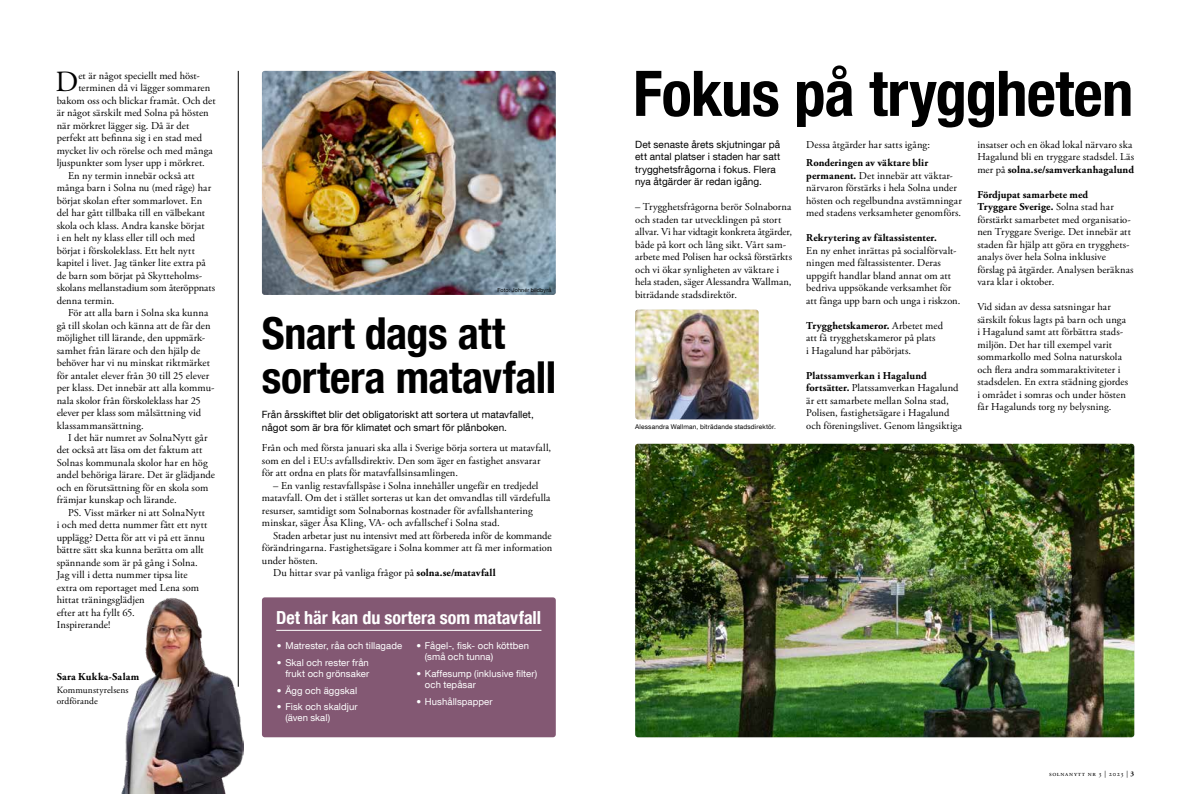
<style>
.page{position:relative;width:1191px;height:794px;background:#fff}
.page>*{position:absolute;margin:0;border:0;box-sizing:border-box;transform-origin:0 0}
.t1{font:700 condensed 63px "Helvetica Neue LT Com";letter-spacing:-.015em;color:#000}
.t2{font:700 condensed 44px/44px "Helvetica Neue LT Com";letter-spacing:-.01em;color:#000}
.t3{font:29.4px "Adobe Garamond Pro";color:#000}
.t4{font:700 condensed 18px "Helvetica Neue LT Com";letter-spacing:-.005em;color:#fff}
.t5{font:10.5px/12.5px "Adobe Garamond Pro";letter-spacing:.005em;color:#000}
.t6{font:700 10.5px "Adobe Garamond Pro";letter-spacing:.015em;color:#000}
.t7{font:10px/12.5px "Helvetica Neue LT Com";letter-spacing:.005em;color:#000}
.t8{font:9.5px/11px "Helvetica Neue LT Com";letter-spacing:.01em;color:#fff}
.t9{font:9.5px/10.5px "Adobe Garamond Pro";letter-spacing:.01em;color:#000}
.t10{font:7px "Adobe Garamond Pro";letter-spacing:.09em;color:#000}
.t11{font:6.5px "Helvetica Neue LT Com";letter-spacing:.02em;color:#000}
.t12{font:5.5px "Helvetica Neue LT Com";letter-spacing:.025em;color:#000}
.s1{font-weight:700}
</style>
<div class="page">
<img style="left:121px;top:592px;width:122px;height:202px">
<hr style="left:238px;top:71px;width:1px;height:615px;background:#000">
<img style="left:262px;top:71px;width:294px;height:224px">
<div style="left:262px;top:597px;width:294px;height:140px;background:#835873;border-radius:3px"></div>
<hr style="left:276px;top:630px;width:265px;height:1px;background:#fff">
<img style="left:635px;top:310px;width:123px;height:109px">
<img style="left:635px;top:444px;width:499px;height:293px">
<h3 class="t3" style="left:55px;top:64px;width:24px">D</h3>
<p class="t5" style="left:78px;top:69px;width:123px">et är något speciellt med höst-</p>
<p class="t5" style="left:78px;top:82px;width:133px">terminen då vi lägger sommaren</p>
<p class="t5" style="left:57px;top:94px;width:160px">bakom oss och blickar framåt. Och det</p>
<p class="t5" style="left:57px;top:107px;width:153px">är något särskilt med Solna på hösten</p>
<p class="t5" style="left:57px;top:119px;width:134px">när mörkret lägger sig. Då är det</p>
<p class="t5" style="left:57px;top:132px;width:147px">perfekt att befinna sig i en stad med</p>
<p class="t5" style="left:57px;top:144px;width:158px">mycket liv och rörelse och med många</p>
<p class="t5" style="left:57px;top:157px;width:150px">ljuspunkter som lyser upp i mörkret.</p>
<p class="t5" style="left:68px;top:169px;width:128px">En ny termin innebär också att</p>
<p class="t5" style="left:57px;top:182px;width:156px">många barn i Solna nu (med råge) har</p>
<p class="t5" style="left:57px;top:194px;width:147px">börjat skolan efter sommarlovet. En</p>
<p class="t5" style="left:57px;top:207px;width:150px">del har gått tillbaka till en välbekant</p>
<p class="t5" style="left:57px;top:219px;width:149px">skola och klass. Andra kanske börjat</p>
<p class="t5" style="left:57px;top:232px;width:140px">i en helt ny klass eller till och med</p>
<p class="t5" style="left:57px;top:244px;width:140px">börjat i förskoleklass. Ett helt nytt</p>
<p class="t5" style="left:57px;top:257px;width:150px">kapitel i livet. Jag tänker lite extra på</p>
<p class="t5" style="left:57px;top:269px;width:147px">de barn som börjat på Skytteholms-</p>
<p class="t5" style="left:57px;top:282px;width:160px">skolans mellanstadium som återöppnats</p>
<p class="t5" style="left:57px;top:294px;width:59px">denna termin.</p>
<p class="t5" style="left:68px;top:307px;width:142px">För att alla barn i Solna ska kunna</p>
<p class="t5" style="left:57px;top:319px;width:155px">gå till skolan och känna att de får den</p>
<p class="t5" style="left:57px;top:332px;width:150px">möjlighet till lärande, den uppmärk-</p>
<p class="t5" style="left:57px;top:344px;width:145px">samhet från lärare och den hjälp de</p>
<p class="t5" style="left:57px;top:357px;width:155px">behöver har vi nu minskat riktmärket</p>
<p class="t5" style="left:57px;top:369px;width:154px">för antalet elever från 30 till 25 elever</p>
<p class="t5" style="left:57px;top:382px;width:159px">per klass. Det innebär att alla kommu-</p>
<p class="t5" style="left:57px;top:394px;width:146px">nala skolor från förskoleklass har 25</p>
<p class="t5" style="left:57px;top:407px;width:146px">elever per klass som målsättning vid</p>
<p class="t5" style="left:57px;top:419px;width:88px">klassammansättning.</p>
<p class="t5" style="left:68px;top:432px;width:141px">I det här numret av SolnaNytt går</p>
<p class="t5" style="left:57px;top:444px;width:147px">det också att läsa om det faktum att</p>
<p class="t5" style="left:57px;top:457px;width:153px">Solnas kommunala skolor har en hög</p>
<p class="t5" style="left:57px;top:469px;width:160px">andel behöriga lärare. Det är glädjande</p>
<p class="t5" style="left:57px;top:482px;width:153px">och en förutsättning för en skola som</p>
<p class="t5" style="left:57px;top:494px;width:122px">främjar kunskap och lärande.</p>
<p class="t5" style="left:68px;top:507px;width:139px">PS. Visst märker ni att SolnaNytt</p>
<p class="t5" style="left:57px;top:519px;width:152px">i och med detta nummer fått ett nytt</p>
<p class="t5" style="left:57px;top:532px;width:150px">upplägg? Detta för att vi på ett ännu</p>
<p class="t5" style="left:57px;top:544px;width:149px">bättre sätt ska kunna berätta om allt</p>
<p class="t5" style="left:57px;top:557px;width:143px">spännande som är på gång i Solna.</p>
<p class="t5" style="left:57px;top:569px;width:132px">Jag vill i detta nummer tipsa lite</p>
<p class="t5" style="left:57px;top:582px;width:144px">extra om reportaget med Lena som</p>
<p class="t5" style="left:57px;top:594px;width:90px">hittat träningsglädjen</p>
<p class="t5" style="left:57px;top:607px;width:80px">efter att ha fyllt 65.</p>
<p class="t5" style="left:57px;top:619px;width:55px">Inspirerande!</p>
<p class="t6" style="left:57px;top:670px;width:84px">Sara Kukka-Salam</p>
<p class="t9" style="left:57px;top:685px;width:73px">Kommunstyrelsens ordförande</p>
<p class="t12" style="left:497px;top:287px;width:55px">Foto: Johnér bildbyrå</p>
<h2 class="t2" style="left:262px;top:311px;width:296px">Snart dags att sortera matavfall</h2>
<p class="t7" style="left:262px;top:408px;width:273px">Från årsskiftet blir det obligatoriskt att sortera ut matavfallet, något som är bra för klimatet och smart för plånboken.</p>
<p class="t5" style="left:262px;top:442px;width:291px">Från och med första januari ska alla i Sverige börja sortera ut matavfall, som en del i EU:s avfallsdirektiv. Den som äger en fastighet ansvarar för att ordna en plats för matavfallsinsamlingen.</p>
<p class="t5" style="left:262px;top:479px;width:290px;text-indent:11px">– En vanlig restavfallspåse i Solna innehåller ungefär en tredjedel matavfall. Om det i stället sorteras ut kan det omvandlas till värdefulla resurser, samtidigt som Solnabornas kostnader för avfallshantering minskar, säger Åsa Kling, VA- och avfallschef i Solna stad.</p>
<p class="t5" style="left:273px;top:529px;width:280px">Staden arbetar just nu intensivt med att förbereda inför de kommande</p>
<p class="t5" style="left:262px;top:542px;width:292px">förändringarna. Fastighetsägare i Solna kommer att få mer information</p>
<p class="t5" style="left:262px;top:554px;width:57px">under hösten.</p>
<p class="t5" style="left:273px;top:567px;width:224px">Du hittar svar på vanliga frågor på <span class="s1">solna.se/matavfall</span></p>
<h3 class="t4" style="left:276px;top:607px;width:266px">Det här kan du sortera som matavfall</h3>
<p class="t8" style="left:277px;top:640px;width:127px">• Matrester, råa och tillagade</p>
<p class="t8" style="left:277px;top:657px;width:94px;text-align:right">• Skal och rester från frukt och grönsaker</p>
<p class="t8" style="left:277px;top:684px;width:82px">• Ägg och äggskal</p>
<p class="t8" style="left:285px;top:701px;width:74px;text-indent:-9px">• Fisk och skaldjur (även skal)</p>
<p class="t8" style="left:425px;top:640px;width:106px;text-indent:-9px">• Fågel-, fisk- och köttben (små och tunna)</p>
<p class="t8" style="left:425px;top:668px;width:114px;text-indent:-9px">• Kaffesump (inklusive filter) och tepåsar</p>
<p class="t8" style="left:416px;top:695px;width:78px">• Hushållspapper</p>
<h1 class="t1" style="left:633px;top:56px;width:502px">Fokus på tryggheten</h1>
<p class="t7" style="left:635px;top:137px;width:147px">Det senaste årets skjutningar på ett antal platser i staden har satt trygghetsfrågorna i fokus. Flera nya åtgärder är redan igång.</p>
<p class="t5" style="left:635px;top:201px;width:158px">– Trygghetsfrågorna berör Solnaborna och staden tar utvecklingen på stort allvar. Vi har vidtagit konkreta åtgärder, både på kort och lång sikt. Vårt sam&shy;arbete med Polisen har också förstärkts och vi ökar synligheten av väktare i hela staden, säger Alessandra Wallman, biträdande stadsdirektör.</p>
<p class="t5" style="left:977px;top:139px;width:158px">insatser och en ökad lokal närvaro ska<br>Hagalund bli en tryggare stadsdel. Läs mer på <span class="s1">solna.se/samverkanhagalund</span></p>
<p class="t5" style="left:977px;top:189px;width:158px"><span class="s1">Fördjupat samarbete med<br>Tryggare Sverige.</span> Solna stad har förstärkt samarbetet med organisatio&shy;nen Tryggare Sverige. Det innebär att staden får hjälp att göra en trygghets&shy;analys över hela Solna inklusive förslag på åtgärder. Analysen beräknas vara klar i oktober.</p>
<p class="t5" style="left:977px;top:301px;width:152px">Vid sidan av dessa satsningar har särskilt fokus lagts på barn och unga i Hagalund samt att förbättra stads&shy;miljön. Det har till exempel varit sommarkollo med Solna naturskola och flera andra sommaraktiviteter i stadsdelen. En extra städning gjordes i området i somras och under hösten får Hagalunds torg ny belysning.</p>
<p class="t5" style="left:806px;top:139px;width:125px">Dessa åtgärder har satts igång:</p>
<p class="t5" style="left:806px;top:157px;width:157px"><span class="s1">Ronderingen av väktare blir permanent.</span> Det innebär att väktar&shy;närvaron förstärks i hela Solna under hösten och regelbundna avstämningar med stadens verksamheter genomförs.</p>
<p class="t6" style="left:806px;top:232px;width:132px">Rekrytering av fältassistenter.</p>
<p class="t5" style="left:806px;top:244px;width:156px">En ny enhet inrättas på socialförvalt&shy;ningen med fältassistenter. Deras uppgift handlar bland annat om att bedriva uppsökande verksamhet för att fånga upp barn och unga i riskzon.</p>
<p class="t5" style="left:806px;top:319px;width:138px"><span class="s1">Trygghetskameror.</span> Arbetet med att få trygghetskameror på plats<br>i Hagalund har påbörjats.</p>
<p class="t5" style="left:806px;top:369px;width:157px"><span class="s1">Platssamverkan i Hagalund fortsätter.</span> Platssamverkan Hagalund är ett samarbete mellan Solna stad, Polisen, fastighetsägare i Hagalund och föreningslivet. Genom långsiktiga</p>
<p class="t11" style="left:635px;top:423px;width:142px">Alessandra Wallman, biträdande stadsdirektör.</p>
<p class="t10" style="left:1049px;top:769px;width:87px">solnanytt nr 3 | 2023 | <span class="s1">3</span></p>
</div>
